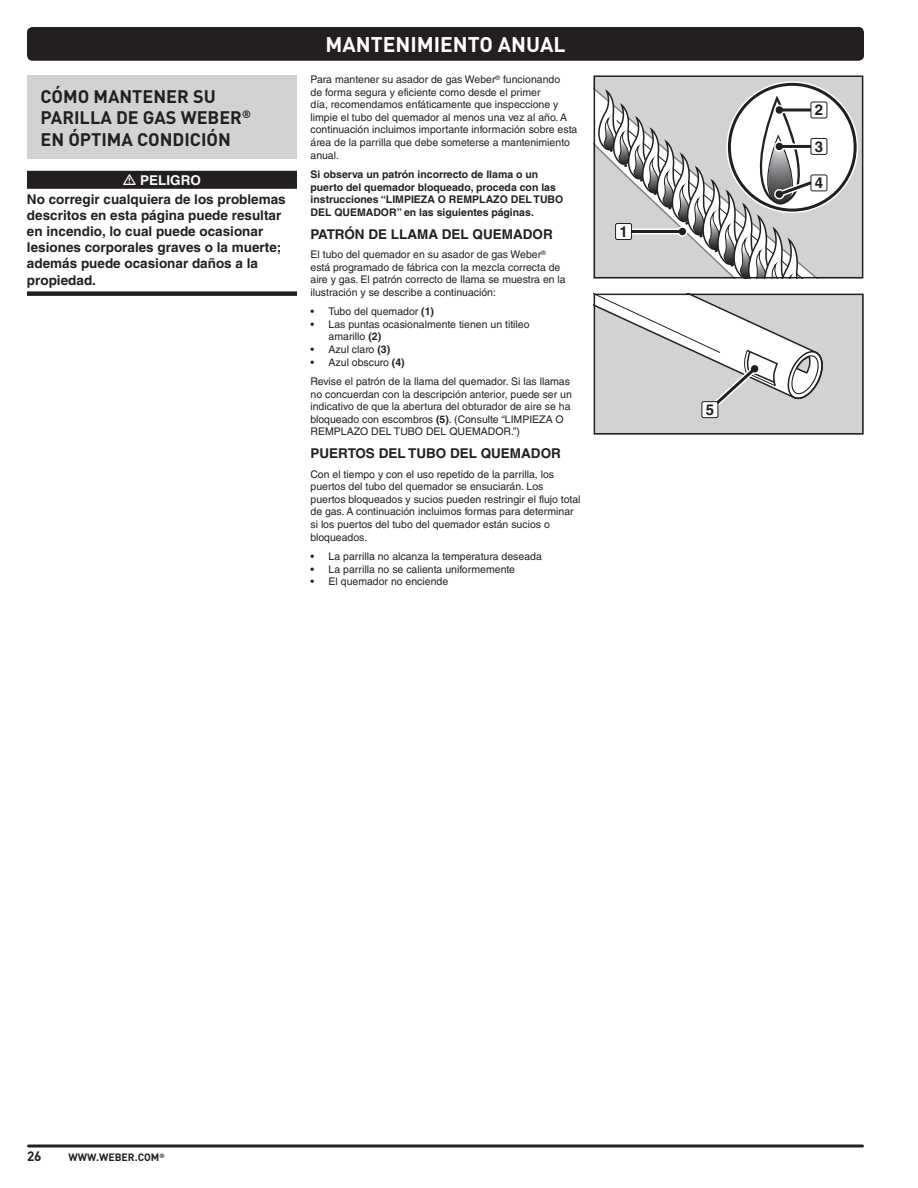
<style>
.page{position:relative;width:918px;height:1188px;background:#fff}
.page>*{position:absolute;margin:0;border:0;box-sizing:border-box;transform-origin:0 0}
.t1{font:700 21px "DIN Pro";color:#fff}
.t2{font:700 18px/21.6px "DIN Pro";color:#231f20}
.t3{font:700 15px "Helvetica LT Std";color:#231f20}
.t4{font:700 13.5px/16.2px "Helvetica LT Std";color:#231f20}
.t5{font:700 13.5px "Helvetica LT Std";color:#fff}
.t6{font:700 13.5px "DIN Pro";color:#231f20}
.t7{font:10.5px/12.6px "Helvetica LT Std";color:#231f20}
.t8{font:700 10.5px/12.6px "Helvetica LT Std";color:#231f20}
.t9{font:700 10.5px "DIN Pro";color:#231f20}
.s1{font-weight:700}
</style>
<div class="page">
<div style="left:27px;top:27px;width:837px;height:34px;background:#231f20;border-radius:5px"></div>
<svg style="left:28px;top:1144px;width:834px;height:4px"></svg>
<div style="left:27px;top:171px;width:270px;height:18px;background:#231f20"></div>
<div style="left:27px;top:291px;width:270px;height:5px;background:#231f20"></div>
<div style="left:27px;top:75px;width:270px;height:84px;background:#d1d2d4"></div>
<svg style="left:594px;top:294px;width:270px;height:141px"></svg>
<svg style="left:594px;top:75px;width:269px;height:203px;fill:#d1d2d4"></svg>
<h1 class="t1" style="left:325px;top:27px;width:242px">MANTENIMIENTO ANUAL</h1>
<h2 class="t2" style="left:40px;top:83px;width:212px">CÓMO MANTENER SU<br>PARILLA DE GAS WEBER<sup>®<br></sup>EN ÓPTIMA CONDICIÓN</h2>
<p class="t7" style="left:310px;top:73px;width:268px">Para mantener su asador de gas Weber<sup>®</sup> funcionando<br>de forma segura y eficiente como desde el primer<br>día, recomendamos enfáticamente que inspeccione y limpie el tubo del quemador al menos una vez al año. A continuación incluimos importante información sobre esta área de la parrilla que debe someterse a mantenimiento anual.</p>
<p class="t8" style="left:310px;top:168px;width:254px">Si observa un patrón incorrecto de llama o un puerto del quemador bloqueado, proceda con las instrucciones “LIMPIEZA O REMPLAZO DEL TUBO DEL QUEMADOR” en las siguientes páginas.</p>
<p class="t4" style="left:310px;top:226px;width:244px">PATRÓN DE LLAMA DEL QUEMADOR</p>
<p class="t7" style="left:310px;top:248px;width:257px">El tubo del quemador en su asador de gas Weber<sup>® </sup>está programado de fábrica con la mezcla correcta de aire y gas. El patrón correcto de llama se muestra en la ilustración y se describe a continuación:</p>
<p class="t7" style="left:310px;top:305px;width:125px">• Tubo del quemador <span class="s1">(1)</span></p>
<p class="t7" style="left:329px;top:318px;width:203px;text-indent:-18px">• Las puntas ocasionalmente tienen un titileo amarillo <span class="s1">(2)</span></p>
<p class="t7" style="left:310px;top:343px;width:81px">• Azul claro <span class="s1">(3)</span></p>
<p class="t7" style="left:310px;top:352px;width:261px;line-height:19.4px">• Azul obscuro <span class="s1">(4)<br></span>Revise el patrón de la llama del quemador. Si las llamas</p>
<p class="t7" style="left:310px;top:388px;width:263px">no concuerdan con la descripción anterior, puede ser un indicativo de que la abertura del obturador de aire se ha bloqueado con escombros <span class="s1">(5)</span>. (Consulte “LIMPIEZA O REMPLAZO DEL TUBO DEL QUEMADOR.”)</p>
<p class="t4" style="left:310px;top:445px;width:252px">PUERTOS DEL TUBO DEL QUEMADOR</p>
<p class="t7" style="left:310px;top:468px;width:272px">Con el tiempo y con el uso repetido de la parrilla, los puertos del tubo del quemador se ensuciarán. Los puertos bloqueados y sucios pueden restringir el flujo total de gas. A continuación incluimos formas para determinar si los puertos del tubo del quemador están sucios o bloqueados.</p>
<p class="t7" style="left:310px;top:550px;width:233px">• La parrilla no alcanza la temperatura deseada</p>
<p class="t7" style="left:310px;top:563px;width:206px">• La parrilla no se calienta uniformemente</p>
<p class="t7" style="left:310px;top:575px;width:139px">• El quemador no enciende</p>
<p class="t5" style="left:140px;top:172px;width:62px">PELIGRO</p>
<p class="t4" style="left:27px;top:191px;width:260px">No corregir cualquiera de los problemas descritos en esta página puede resultar en incendio, lo cual puede ocasionar lesiones corporales graves o la muerte; además puede ocasionar daños a la propiedad.</p>
<h3 class="t3" style="left:619px;top:222px;width:10px">1</h3>
<h3 class="t3" style="left:706px;top:401px;width:10px">5</h3>
<h3 class="t3" style="left:815px;top:101px;width:10px">2</h3>
<h3 class="t3" style="left:815px;top:137px;width:10px">3</h3>
<h3 class="t3" style="left:815px;top:174px;width:10px">4</h3>
<p class="t6" style="left:27px;top:1145px;width:16px">26</p>
<p class="t9" style="left:69px;top:1148px;width:98px">WWW.WEBER.COM<sup>®</sup></p>
</div>
